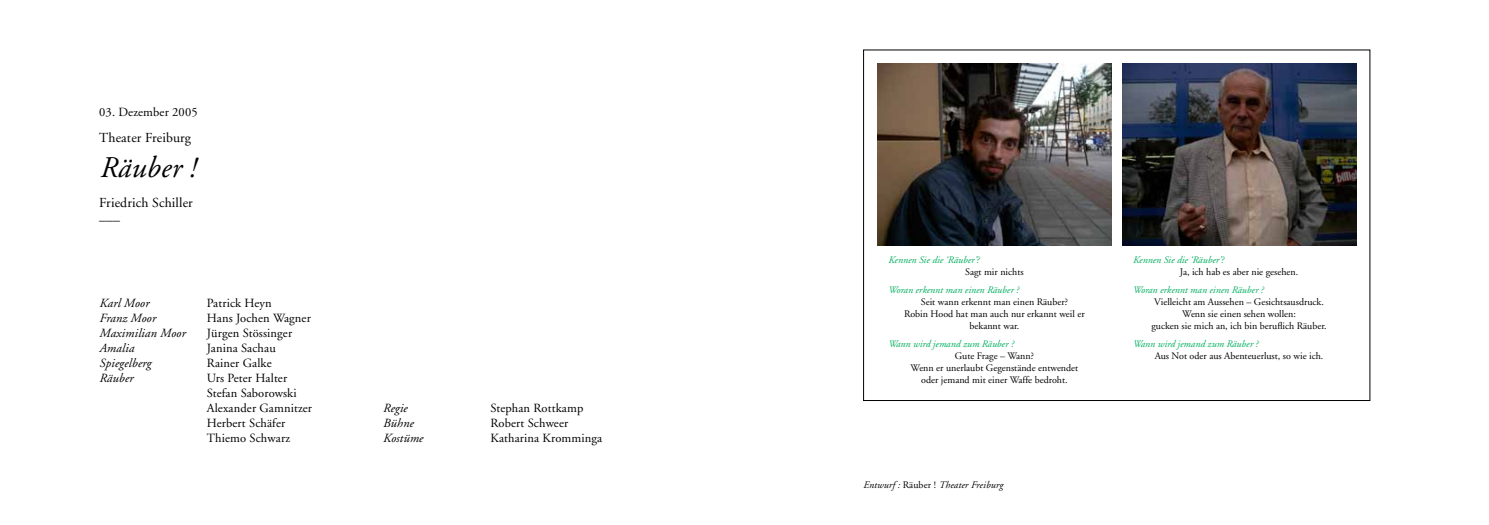
<style>
.page{position:relative;width:1489px;height:525px;background:#fff}
.page>*{position:absolute;margin:0;border:0;box-sizing:border-box;transform-origin:0 0}
.t1{font:italic 30px "Adobe Garamond";letter-spacing:.01em;color:#000}
.t2{font:13.75px/17.5px "Adobe Garamond";letter-spacing:.01em;color:#000}
.t3{font:12.5px/15px "Adobe Garamond";letter-spacing:.01em;color:#000}
.t4{font:italic 12.5px "Adobe Garamond";letter-spacing:.01em;color:#000}
.t5{font:10px/12px "Adobe Garamond";color:#000;text-align:center}
.t6{font:italic 10px "Adobe Garamond";color:#00af5e}
.t7{font:italic 10px "Adobe Garamond";letter-spacing:.01em;color:#000}
.s1{font-style:normal}
</style>
<div class="page">
<img style="left:877px;top:64px;width:234px;height:181px">
<img style="left:1122px;top:64px;width:233px;height:181px">
<p class="t3" style="left:99px;top:105px;width:100px">03. Dezember 2005</p>
<h2 class="t2" style="left:99px;top:129px;width:93px">Theater Freiburg</h2>
<h1 class="t1" style="left:99px;top:151px;width:97px">Räuber !</h1>
<h2 class="t2" style="left:99px;top:194px;width:95px">Friedrich Schiller –––</h2>
<p class="t4" style="left:99px;top:296px;width:51px">Karl Moor</p>
<p class="t3" style="left:207px;top:295px;width:66px">Patrick Heyn</p>
<p class="t4" style="left:99px;top:311px;width:58px">Franz Moor</p>
<p class="t3" style="left:207px;top:310px;width:105px">Hans Jochen Wagner</p>
<p class="t4" style="left:99px;top:326px;width:88px">Maximilian Moor</p>
<p class="t3" style="left:207px;top:325px;width:87px">Jürgen Stössinger</p>
<p class="t4" style="left:99px;top:341px;width:36px">Amalia</p>
<p class="t3" style="left:207px;top:340px;width:70px">Janina Sachau</p>
<p class="t4" style="left:99px;top:356px;width:53px">Spiegelberg</p>
<p class="t3" style="left:207px;top:355px;width:66px">Rainer Galke</p>
<p class="t4" style="left:99px;top:371px;width:35px">Räuber</p>
<p class="t3" style="left:207px;top:370px;width:107px">Urs Peter Halter<br>Stefan Saborowski<br>Alexander Gamnitzer<br>Herbert Schäfer<br>Thiemo Schwarz</p>
<p class="t4" style="left:383px;top:401px;width:26px">Regie</p>
<p class="t3" style="left:490px;top:400px;width:94px">Stephan Rottkamp</p>
<p class="t4" style="left:383px;top:416px;width:32px">Bühne</p>
<p class="t3" style="left:490px;top:415px;width:79px">Robert Schweer</p>
<p class="t4" style="left:383px;top:431px;width:42px">Kostüme</p>
<p class="t3" style="left:490px;top:430px;width:113px">Katharina Kromminga</p>
<p class="t6" style="left:888px;top:254px;width:93px">Kennen Sie die ‘Räuber’?</p>
<p class="t5" style="left:965px;top:266px;width:60px">Sagt mir nichts</p>
<p class="t6" style="left:888px;top:284px;width:132px">Woran erkennt man einen Räuber ?</p>
<p class="t5" style="left:904px;top:296px;width:182px">Seit wann erkennt man einen Räuber?<br>Robin Hood hat man auch nur erkannt weil er bekannt war.</p>
<p class="t6" style="left:888px;top:338px;width:127px">Wann wird jemand zum Räuber ?</p>
<p class="t5" style="left:910px;top:350px;width:169px">Gute Frage – Wann?<br>Wenn er unerlaubt Gegenstände entwendet oder jemand mit einer Waffe bedroht.</p>
<p class="t7" style="left:863px;top:479px;width:141px">Entwurf : <span class="s1">Räuber !</span> Theater Freiburg</p>
<p class="t6" style="left:1132px;top:254px;width:93px">Kennen Sie die ‘Räuber’?</p>
<p class="t5" style="left:1179px;top:266px;width:120px">Ja, ich hab es aber nie gesehen.</p>
<p class="t6" style="left:1132px;top:284px;width:132px">Woran erkennt man einen Räuber ?</p>
<p class="t5" style="left:1151px;top:296px;width:176px">Vielleicht am Aussehen – Gesichtsausdruck.<br>Wenn sie einen sehen wollen:<br>gucken sie mich an, ich bin beruflich Räuber.</p>
<p class="t6" style="left:1132px;top:338px;width:127px">Wann wird jemand zum Räuber ?</p>
<p class="t5" style="left:1154px;top:350px;width:170px">Aus Not oder aus Abenteuerlust, so wie ich.</p>
</div>
